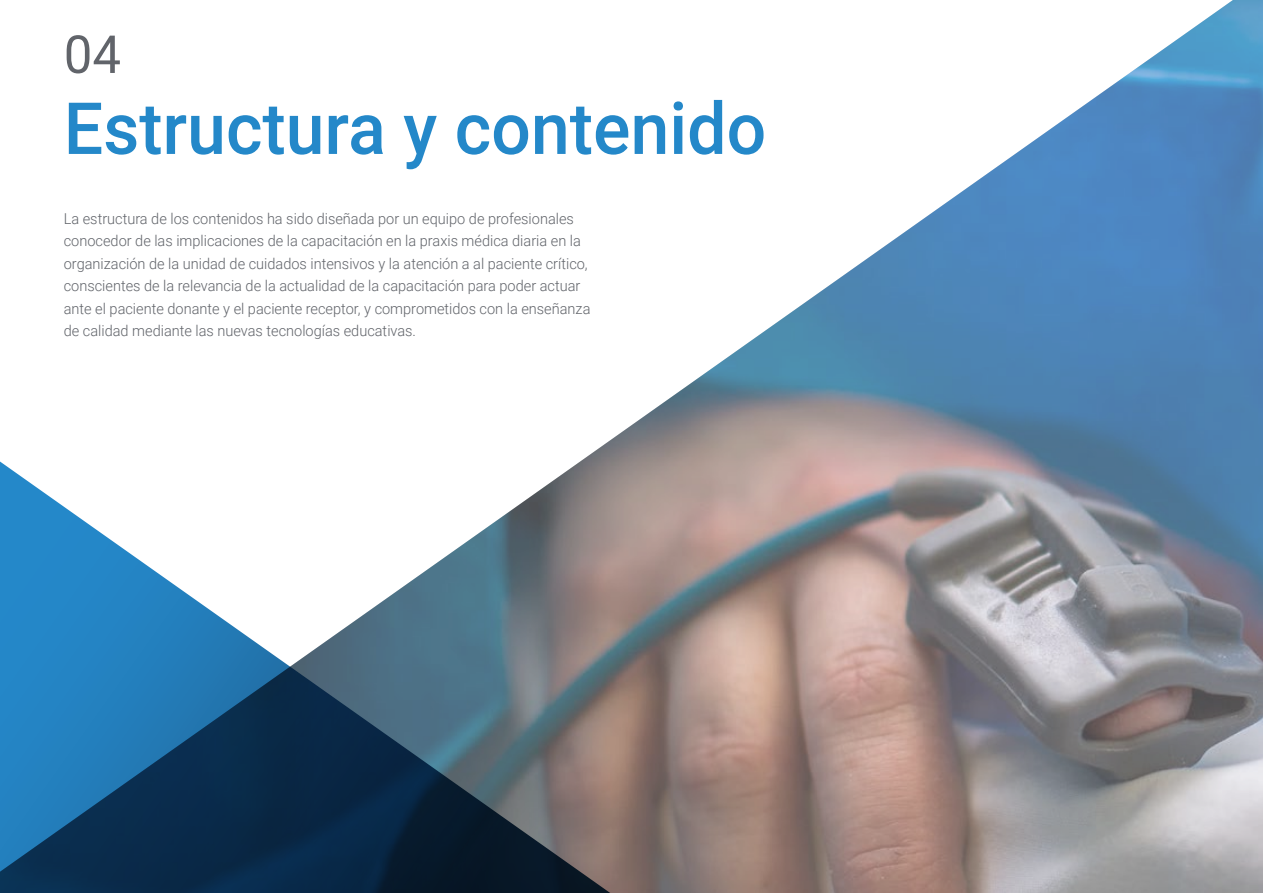
<style>
.page{position:relative;width:1263px;height:893px;background:#fff}
.page>*{position:absolute;margin:0;border:0;box-sizing:border-box;transform-origin:0 0}
.t1{font:500 72px "Roboto";color:#2488c9}
.t2{font:52.5px "Roboto";color:#61646a}
.t3{font:300 15px/22.5px "Roboto";color:#61646a}
</style>
<div class="page">
<img style="left:602px;top:0;width:661px;height:893px">
<svg style="left:0;top:446px;width:640px;height:447px"></svg>
<h2 class="t2" style="left:64px;top:18px;width:59px">04</h2>
<h1 class="t1" style="left:64px;top:78px;width:704px">Estructura y contenido</h1>
<p class="t3" style="left:64px;top:207px;width:528px">La estructura de los contenidos ha sido diseñada por un equipo de profesionales conocedor de las implicaciones de la capacitación en la praxis médica diaria en la organización de la unidad de cuidados intensivos y la atención a al paciente crítico, conscientes de la relevancia de la actualidad de la capacitación para poder actuar ante el paciente donante y el paciente receptor, y comprometidos con la enseñanza de calidad mediante las nuevas tecnologías educativas.</p>
</div>
